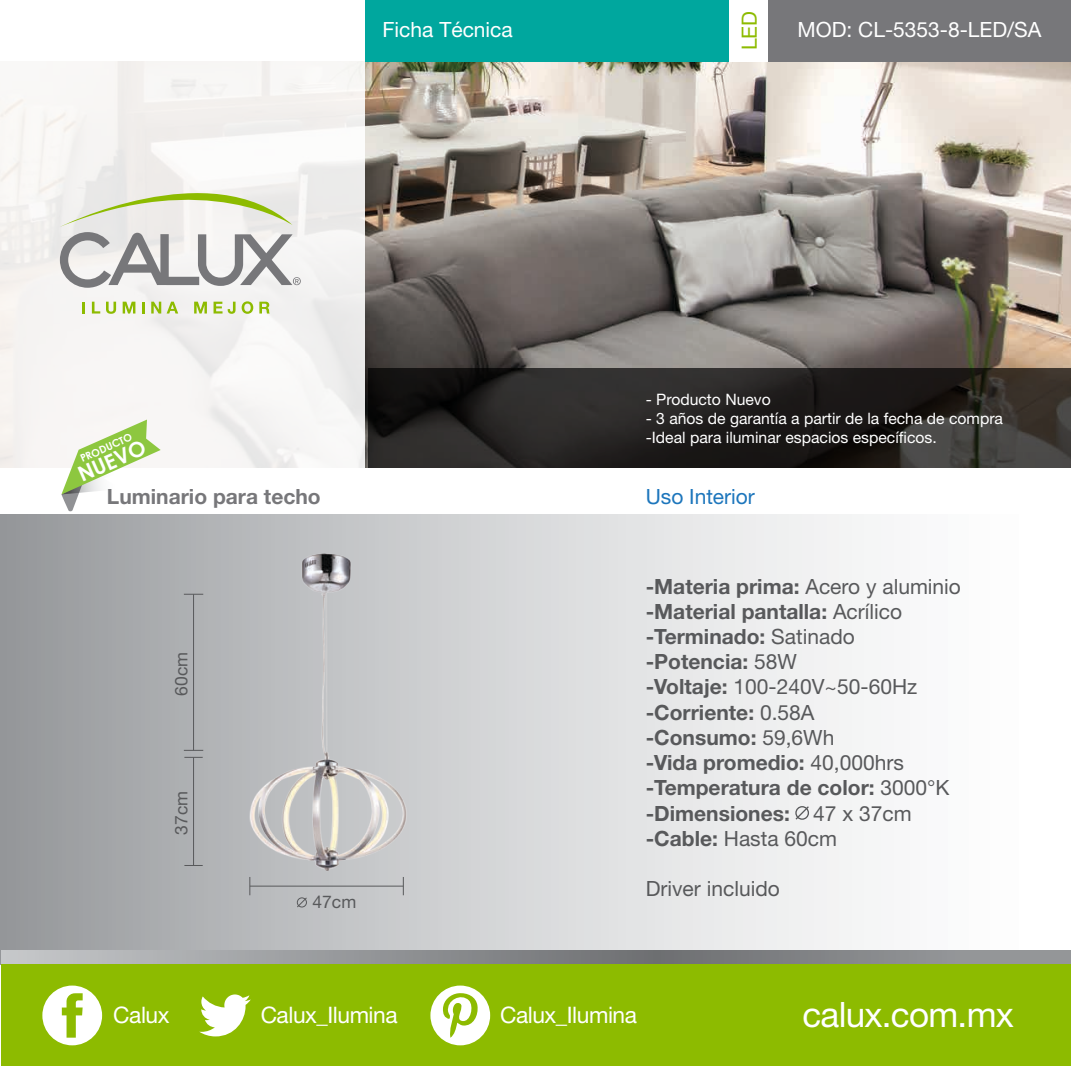
<style>
.page{position:relative;width:1071px;height:1066px;background:#fff}
.page>*{position:absolute;margin:0;border:0;box-sizing:border-box;transform-origin:0 0}
.t1{font:35px "Helvetica Neue";letter-spacing:-.02em;color:#fff}
.t2{font:300 23.62px "Helvetica Neue";letter-spacing:-.02em;color:#fff}
.t3{font:22.75px "Helvetica Neue";letter-spacing:-.02em;color:#fff}
.t4{font:700 21px/25.2px "Helvetica Neue";color:#58595b}
.t5{font:21px "Helvetica Neue";color:#fff}
.t6{font:700 21px "Helvetica Neue";color:#77777a}
.t7{font:21px "Helvetica Neue";color:#58595b}
.t8{font:21px "Helvetica Neue";color:#1d76bc}
.t9{font:700 21px "Century Gothic";color:#fff}
.t10{font:21px "Helvetica Neue";color:#8dbb00}
.t11{font:17.5px "Helvetica Neue";color:#58595b}
.t12{font:15.75px/18.9px "Helvetica Neue";color:#fff}
.t13{font:700 10.33px "Century Gothic";color:#fff}
.s1{font-weight:400}
</style>
<div class="page">
<div style="left:1px;top:514px;width:1069px;height:450px;background:linear-gradient(to right,#9c9fa2,#fff)"></div>
<img style="left:211px;top:544px;width:228px;height:342px">
<svg style="left:1px;top:950px;width:1070px;height:14px;background:#919396"></svg>
<hr style="left:193px;top:594px;width:1px;height:156px;background:#58595b">
<svg style="left:184px;top:593px;width:19px;height:1px"></svg>
<svg style="left:184px;top:749px;width:19px;height:1px"></svg>
<hr style="left:193px;top:757px;width:1px;height:108px;background:#58595b">
<svg style="left:184px;top:756px;width:19px;height:1px"></svg>
<svg style="left:184px;top:864px;width:19px;height:1px"></svg>
<hr style="left:250px;top:885px;width:153px;height:1px;background:#58595b">
<svg style="left:403px;top:876px;width:1px;height:19px"></svg>
<svg style="left:249px;top:876px;width:1px;height:19px"></svg>
<svg style="left:296px;top:896px;width:12px;height:12px"></svg>
<svg style="left:794px;top:804px;width:16px;height:16px"></svg>
<img style="left:365px;top:61px;width:706px;height:406px">
<svg style="left:368px;top:368px;width:703px;height:99px;background:#272422"></svg>
<div style="left:365px;top:0;width:364px;height:61px;background:#00a79e"></div>
<div style="left:768px;top:0;width:303px;height:61px;background:#77777a"></div>
<div style="left:0;top:31px;width:365px;height:440px;background:#f7f5f4"></div>
<svg style="left:83px;top:302px;width:2px;height:11px"></svg>
<svg style="left:92px;top:301px;width:8px;height:12px"></svg>
<svg style="left:106px;top:301px;width:10px;height:13px"></svg>
<svg style="left:123px;top:301px;width:12px;height:12px"></svg>
<svg style="left:142px;top:302px;width:3px;height:11px"></svg>
<svg style="left:151px;top:301px;width:10px;height:12px"></svg>
<svg style="left:167px;top:301px;width:11px;height:12px"></svg>
<svg style="left:194px;top:301px;width:13px;height:12px"></svg>
<svg style="left:214px;top:301px;width:22px;height:13px"></svg>
<svg style="left:242px;top:301px;width:11px;height:13px"></svg>
<svg style="left:259px;top:301px;width:11px;height:12px"></svg>
<svg style="left:60px;top:152px;width:241px;height:136px"></svg>
<svg style="left:61px;top:419px;width:100px;height:93px"></svg>
<div style="left:1px;top:964px;width:1070px;height:101px;background:#8dbb00"></div>
<svg style="left:42px;top:985px;width:60px;height:60px"></svg>
<svg style="left:199px;top:994px;width:52px;height:42px"></svg>
<svg style="left:430px;top:985px;width:60px;height:60px"></svg>
<p class="t13" style="left:78px;top:451px;width:57px;rotate:-24deg">PRODUCTO</p>
<p class="t9" style="left:73px;top:461px;width:74px;rotate:-24deg">NUEVO</p>
<p class="t10" style="left:737px;top:50px;width:41px;rotate:-90deg">LED</p>
<p class="t5" style="left:383px;top:17px;width:132px">Ficha Técnica</p>
<p class="t5" style="left:798px;top:17px;width:245px">MOD: CL-5353-8-LED/SA</p>
<p class="t12" style="left:646px;top:389px;width:127px">- Producto Nuevo</p>
<p class="t12" style="left:646px;top:408px;width:359px">- 3 años de garantía a partir de la fecha de compra -Ideal para iluminar espacios específicos.</p>
<p class="t6" style="left:107px;top:483px;width:215px">Luminario para techo</p>
<p class="t8" style="left:646px;top:483px;width:111px">Uso Interior</p>
<p class="t11" style="left:171px;top:695px;width:45px;rotate:-90deg">60cm</p>
<p class="t11" style="left:171px;top:834px;width:45px;rotate:-90deg">37cm</p>
<p class="t11" style="left:313px;top:890px;width:45px">47cm</p>
<p class="t4" style="left:646px;top:573px;width:317px">-Materia prima: <span class="s1">Acero y aluminio </span>-Material pantalla: <span class="s1">Acrílico </span>-Terminado: <span class="s1">Satinado </span>-Potencia: <span class="s1">58W<br></span>-Voltaje: <span class="s1">100-240V~50-60Hz </span>-Corriente: <span class="s1">0.58A<br></span>-Consumo: <span class="s1">59,6Wh<br></span>-Vida promedio: <span class="s1">40,000hrs </span>-Temperatura de color: <span class="s1">3000°K </span>-Dimensiones: <span class="s1">47 x 37cm </span>-Cable: <span class="s1">Hasta 60cm</span></p>
<p class="t7" style="left:646px;top:876px;width:136px">Driver incluido</p>
<p class="t2" style="left:502px;top:1001px;width:136px">Calux_Ilumina</p>
<h1 class="t1" style="left:803px;top:993px;width:213px">calux.com.mx</h1>
<p class="t2" style="left:263px;top:1001px;width:136px">Calux_Ilumina</p>
<p class="t3" style="left:500px;top:1000px;width:138px">Calux_Ilumina</p>
<p class="t2" style="left:115px;top:1001px;width:57px">Calux</p>
<p class="t3" style="left:277px;top:1000px;width:122px">alux_Ilumina</p>
</div>
